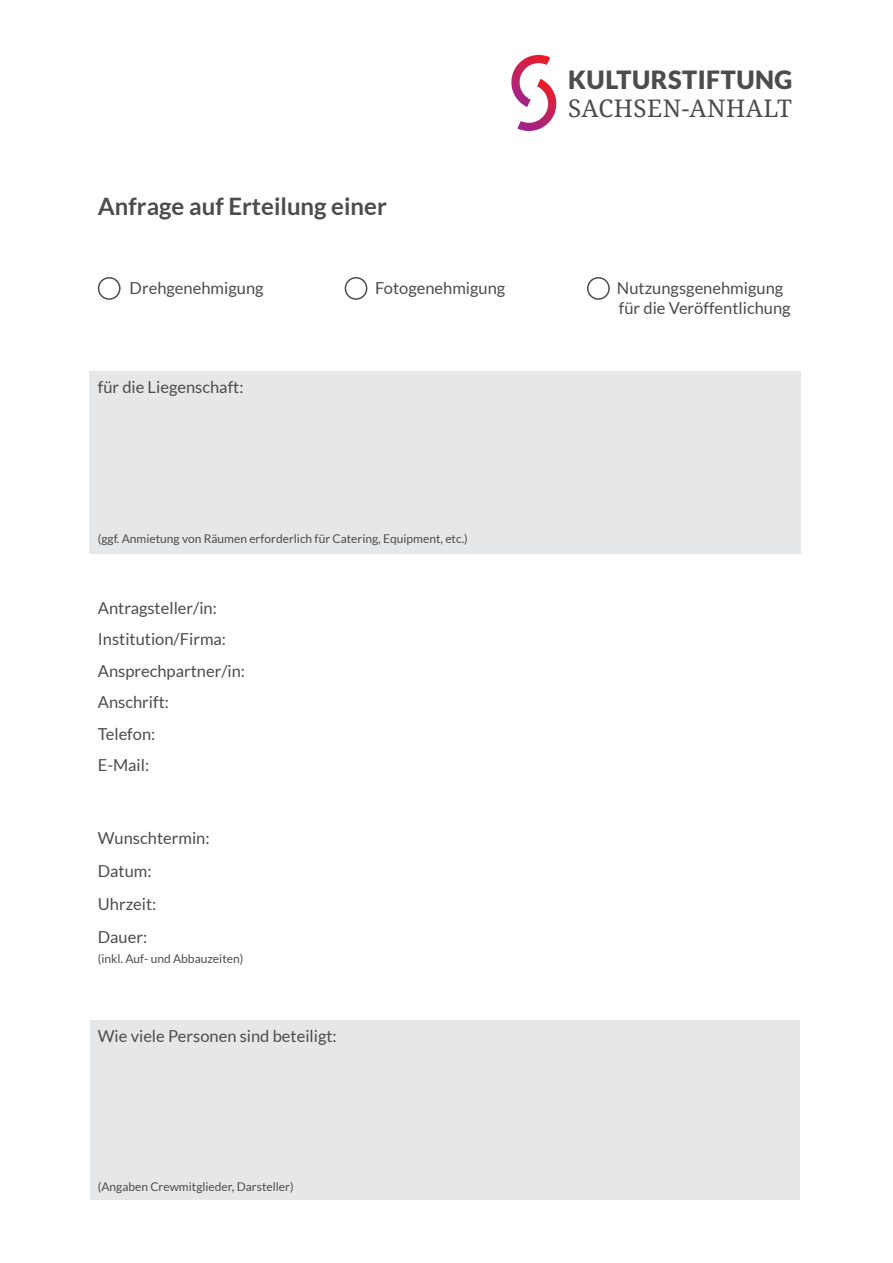
<style>
.page{position:relative;width:893px;height:1263px;background:#fff}
.page>*{position:absolute;margin:0;border:0;box-sizing:border-box;transform-origin:0 0}
.t1{font:900 25.05px "Lato";letter-spacing:.02em;color:#4b4c4d}
.t2{font:24.3px "Noto Serif";letter-spacing:.02em;color:#4b4c4d}
.t3{font:700 24px "Lato";color:#4b4c4d}
.t4{font:16.5px "Lato";color:#4b4c4d}
.t5{font:12px "Lato";color:#4b4c4d}
</style>
<div class="page">
<div style="left:89px;top:371px;width:711px;height:183px;background:#e6e7e9"></div>
<div style="left:90px;top:1020px;width:709px;height:180px;background:#e6e7e9"></div>
<svg style="left:511px;top:55px;width:46px;height:76px"></svg>
<div style="left:98px;top:277px;width:23px;height:23px;border:2px solid #4b4c4d;border-radius:50%"></div>
<div style="left:345px;top:277px;width:22px;height:23px;border:2px solid #4b4c4d;border-radius:50%"></div>
<div style="left:587px;top:277px;width:23px;height:23px;border:2px solid #4b4c4d;border-radius:50%"></div>
<p class="t3" style="left:98px;top:192px;width:291px">Anfrage auf Erteilung einer</p>
<p class="t1" style="left:568px;top:65px;width:226px">KULTURSTIFTUNG</p>
<p class="t2" style="left:568px;top:92px;width:225px">SACHSEN-ANHALT</p>
<p class="t4" style="left:130px;top:279px;width:135px">Drehgenehmigung</p>
<p class="t4" style="left:375px;top:279px;width:132px">Fotogenehmigung</p>
<p class="t4" style="left:617px;top:279px;width:168px">Nutzungsgenehmigung</p>
<p class="t4" style="left:619px;top:299px;width:173px">für die Veröffentlichung</p>
<p class="t4" style="left:98px;top:378px;width:147px">für die Liegenschaft:</p>
<p class="t5" style="left:98px;top:531px;width:372px">(ggf. Anmietung von Räumen erforderlich für Catering, Equipment, etc.)</p>
<p class="t4" style="left:98px;top:598px;width:121px">Antragsteller/in:</p>
<p class="t4" style="left:98px;top:630px;width:130px">Institution/Firma:</p>
<p class="t4" style="left:98px;top:661px;width:149px">Ansprechpartner/in:</p>
<p class="t4" style="left:98px;top:693px;width:73px">Anschrift:</p>
<p class="t4" style="left:98px;top:724px;width:59px">Telefon:</p>
<p class="t4" style="left:98px;top:756px;width:53px">E-Mail:</p>
<p class="t4" style="left:98px;top:829px;width:113px">Wunschtermin:</p>
<p class="t4" style="left:98px;top:862px;width:55px">Datum:</p>
<p class="t4" style="left:98px;top:895px;width:60px">Uhrzeit:</p>
<p class="t4" style="left:98px;top:928px;width:51px">Dauer:</p>
<p class="t5" style="left:98px;top:951px;width:147px">(inkl. Auf- und Abbauzeiten)</p>
<p class="t4" style="left:98px;top:1027px;width:240px">Wie viele Personen sind beteiligt:</p>
<p class="t5" style="left:98px;top:1180px;width:197px">(Angaben Crewmitglieder, Darsteller)</p>
</div>
